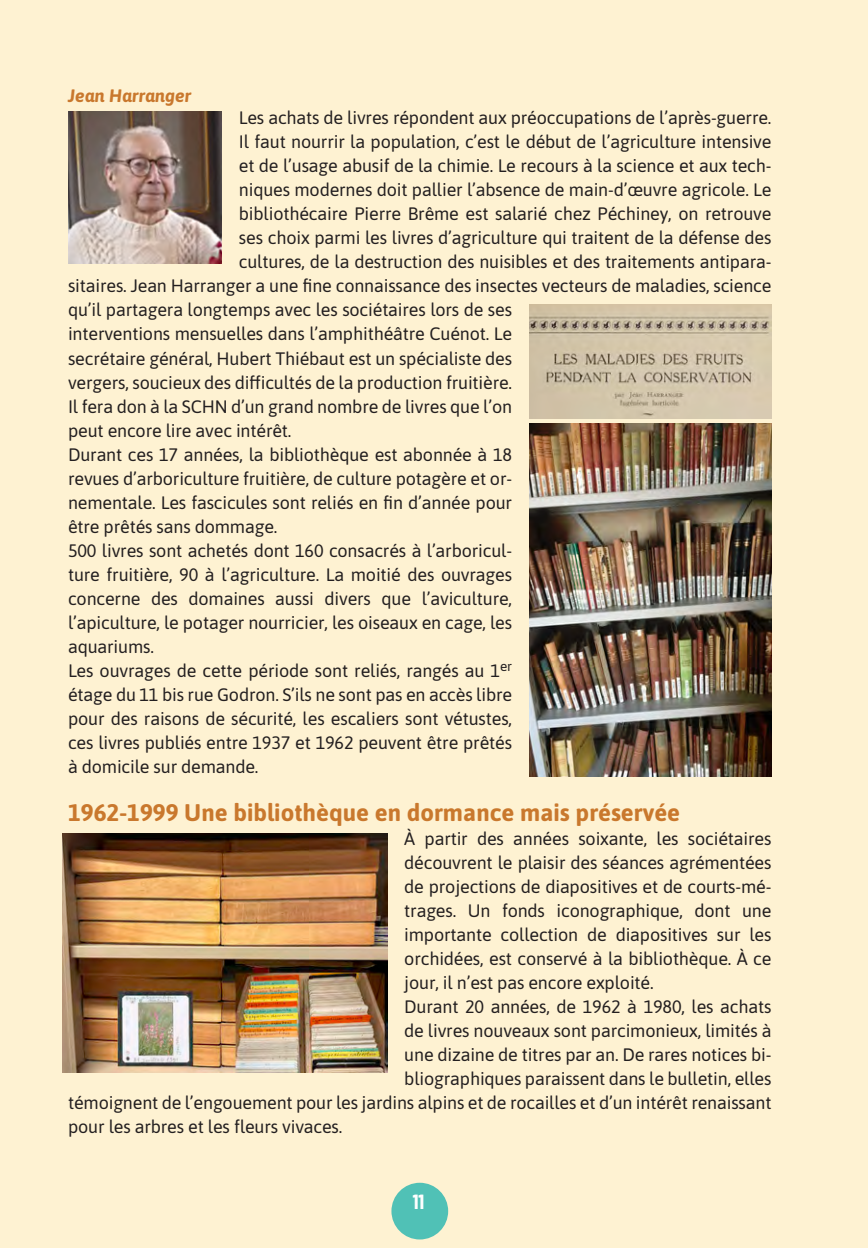
<style>
.page{position:relative;width:868px;height:1248px;background:#fff}
.page>*{position:absolute;margin:0;border:0;box-sizing:border-box;transform-origin:0 0}
.t1{font:700 24px "Asap";color:#c9782d}
.t2{font:700 20px "Barlow Condensed";color:#fff}
.t3{font:18px "Asap";letter-spacing:-.01em;color:#231f20}
.t4{font:italic 700 18px "Asap";color:#c9782d}
</style>
<div class="page">
<div style="left:0;top:0;width:867px;height:1247px;background:#fef2d2"></div>
<img style="left:68px;top:111px;width:154px;height:152px">
<img style="left:529px;top:304px;width:242px;height:115px">
<img style="left:529px;top:423px;width:242px;height:353px">
<img style="left:63px;top:833px;width:324px;height:239px">
<div style="left:391px;top:1182px;width:57px;height:57px;background:#50c1b6;border-radius:50%"></div>
<p class="t4" style="left:68px;top:83px;width:125px">Jean Harranger</p>
<p class="t3" style="left:239px;top:106px;width:534px">Les achats de livres répondent aux préoccupations de l’après-guerre.</p>
<p class="t3" style="left:239px;top:130px;width:534px">Il faut nourrir la population, c’est le début de l’agriculture intensive</p>
<p class="t3" style="left:239px;top:154px;width:534px">et de l’usage abusif de la chimie. Le recours à la science et aux tech-</p>
<p class="t3" style="left:239px;top:178px;width:534px">niques modernes doit pallier l’absence de main-d’œuvre agricole. Le</p>
<p class="t3" style="left:239px;top:202px;width:534px">bibliothécaire Pierre Brême est salarié chez Péchiney, on retrouve</p>
<p class="t3" style="left:239px;top:226px;width:534px">ses choix parmi les livres d’agriculture qui traitent de la défense des</p>
<p class="t3" style="left:239px;top:250px;width:534px">cultures, de la destruction des nuisibles et des traitements antipara-</p>
<p class="t3" style="left:68px;top:273px;width:705px">sitaires. Jean Harranger a une fine connaissance des insectes vecteurs de maladies, science</p>
<p class="t3" style="left:68px;top:297px;width:445px">qu’il partagera longtemps avec les sociétaires lors de ses</p>
<p class="t3" style="left:68px;top:321px;width:445px">interventions mensuelles dans l’amphithéâtre Cuénot. Le</p>
<p class="t3" style="left:68px;top:345px;width:445px">secrétaire général, Hubert Thiébaut est un spécialiste des</p>
<p class="t3" style="left:68px;top:369px;width:445px">vergers, soucieux des difficultés de la production fruitière.</p>
<p class="t3" style="left:68px;top:393px;width:445px">Il fera don à la SCHN d’un grand nombre de livres que l’on</p>
<p class="t3" style="left:68px;top:417px;width:225px">peut encore lire avec intérêt.</p>
<p class="t3" style="left:68px;top:441px;width:445px">Durant ces 17 années, la bibliothèque est abonnée à 18</p>
<p class="t3" style="left:68px;top:465px;width:445px">revues d’arboriculture fruitière, de culture potagère et or-</p>
<p class="t3" style="left:68px;top:489px;width:445px">nementale. Les fascicules sont reliés en fin d’année pour</p>
<p class="t3" style="left:68px;top:513px;width:211px">être prêtés sans dommage.</p>
<p class="t3" style="left:68px;top:537px;width:445px">500 livres sont achetés dont 160 consacrés à l’arboricul-</p>
<p class="t3" style="left:68px;top:561px;width:445px">ture fruitière, 90 à l’agriculture. La moitié des ouvrages</p>
<p class="t3" style="left:68px;top:585px;width:445px">concerne des domaines aussi divers que l’aviculture,</p>
<p class="t3" style="left:68px;top:609px;width:445px">l’apiculture, le potager nourricier, les oiseaux en cage, les</p>
<p class="t3" style="left:68px;top:633px;width:87px">aquariums.</p>
<p class="t3" style="left:68px;top:657px;width:445px">Les ouvrages de cette période sont reliés, rangés au 1<sup>er</sup></p>
<p class="t3" style="left:68px;top:682px;width:445px">étage du 11 bis rue Godron. S’ils ne sont pas en accès libre</p>
<p class="t3" style="left:68px;top:706px;width:445px">pour des raisons de sécurité, les escaliers sont vétustes,</p>
<p class="t3" style="left:68px;top:730px;width:445px">ces livres publiés entre 1937 et 1962 peuvent être prêtés</p>
<p class="t3" style="left:68px;top:754px;width:192px">à domicile sur demande.</p>
<h1 class="t1" style="left:68px;top:795px;width:613px">1962-1999 Une bibliothèque en dormance mais préservée</h1>
<p class="t3" style="left:404px;top:826px;width:368px">À partir des années soixante, les sociétaires</p>
<p class="t3" style="left:404px;top:850px;width:369px">découvrent le plaisir des séances agrémentées</p>
<p class="t3" style="left:404px;top:874px;width:368px">de projections de diapositives et de courts-mé-</p>
<p class="t3" style="left:404px;top:898px;width:368px">trages. Un fonds iconographique, dont une</p>
<p class="t3" style="left:404px;top:922px;width:368px">importante collection de diapositives sur les</p>
<p class="t3" style="left:404px;top:946px;width:369px">orchidées, est conservé à la bibliothèque. À ce</p>
<p class="t3" style="left:404px;top:970px;width:251px">jour, il n’est pas encore exploité.</p>
<p class="t3" style="left:404px;top:993px;width:369px">Durant 20 années, de 1962 à 1980, les achats</p>
<p class="t3" style="left:404px;top:1017px;width:369px">de livres nouveaux sont parcimonieux, limités à</p>
<p class="t3" style="left:404px;top:1041px;width:369px">une dizaine de titres par an. De rares notices bi-</p>
<p class="t3" style="left:404px;top:1065px;width:369px">bliographiques paraissent dans le bulletin, elles</p>
<p class="t3" style="left:68px;top:1089px;width:705px">témoignent de l’engouement pour les jardins alpins et de rocailles et d’un intérêt renaissant</p>
<p class="t3" style="left:68px;top:1113px;width:276px">pour les arbres et les fleurs vivaces.</p>
<p class="t2" style="left:413px;top:1187px;width:13px">11</p>
</div>
